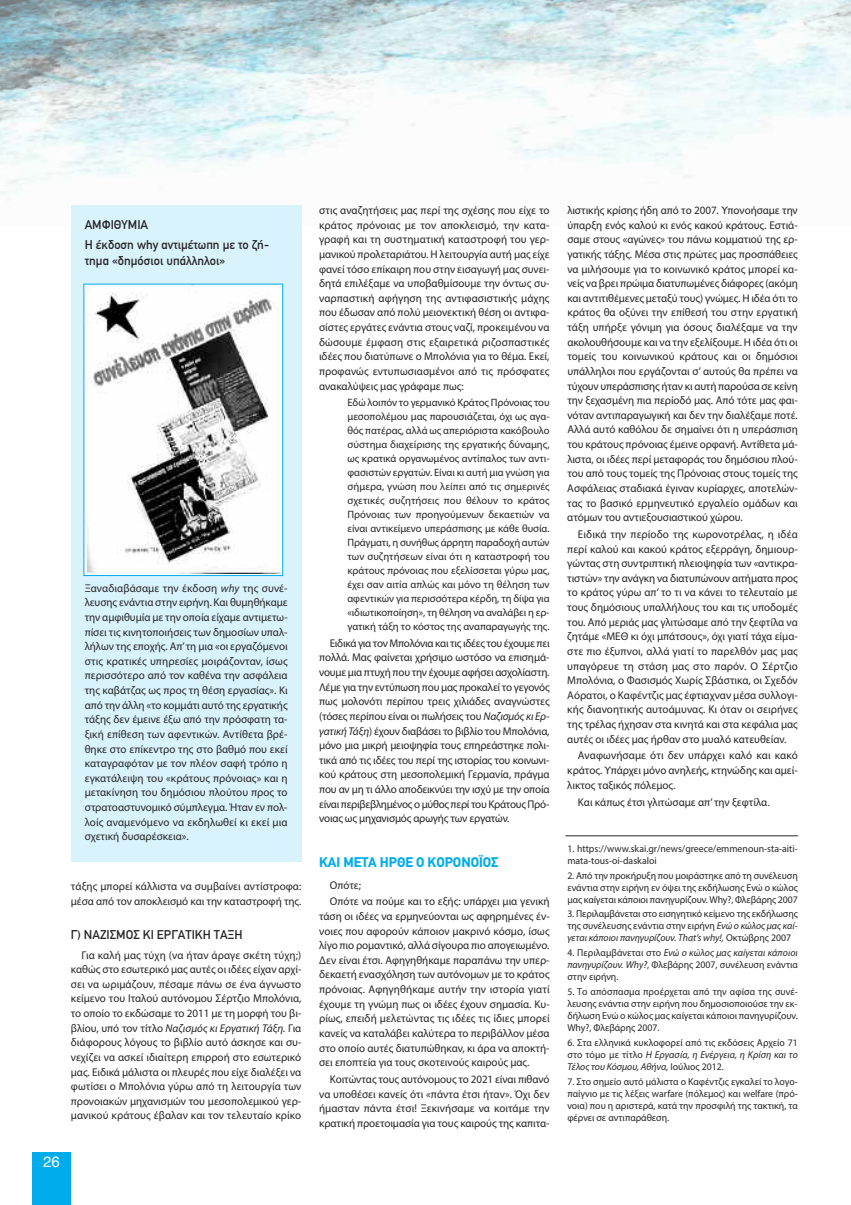
<style>
.page{position:relative;width:851px;height:1205px;background:#fff}
.page>*{position:absolute;margin:0;border:0;box-sizing:border-box;transform-origin:0 0}
.t1{font:15px "Helvetica";color:#fff}
.t2{font:700 13.75px "CF Din";color:#00acec}
.t3{font:12.5px/20.4px "CF Din";color:#272526}
.t4{font:11.25px/14.6px "Myriad Pro";color:#272526;text-align:justify}
.t5{font:10.62px/14px "Myriad Pro";letter-spacing:-.005em;color:#272526;text-align:justify}
.t6{font:10px/12px "Myriad Pro";color:#272526;text-align:justify}
.s1{font-style:italic}
</style>
<div class="page">
<img style="left:0;top:0;width:850px;height:173px">
<div style="left:32px;top:1152px;width:39px;height:53px;background:#00acec"></div>
<div style="left:71px;top:206px;width:230px;height:655px;background:#d9f3fc"></div>
<img style="left:87px;top:286px;width:194px;height:287px">
<div style="left:83px;top:284px;width:200px;height:292px;border:1px solid #00acec"></div>
<hr style="left:565px;top:835px;width:232px;height:1px;background:#272526">
<p class="t3" style="left:85px;top:215px;width:186px">ΑΜΦΙΘΥΜΙΑ<br>Η έκδοση why αντιμέτωπη με το ζή-</p>
<p class="t3" style="left:85px;top:250px;width:142px">τημα «δημόσιοι υπάλληλοι»</p>
<p class="t4" style="left:85px;top:581px;width:204px">Ξαναδιαβάσαμε την έκδοση <span class="s1">why</span> της συνέ&shy;λευσης ενάντια στην ειρήνη. Και θυμηθήκαμε την αμφιθυμία με την οποία είχαμε αντιμετω&shy;πίσει τις κινητοποιήσεις των δημοσίων υπαλ&shy;λήλων της εποχής. Απ’τη μια «οι εργαζόμενοι στις κρατικές υπηρεσίες μοιράζονταν, ίσως περισσότερο από τον καθένα την ασφάλεια της καβάτζας ως προς τη θέση εργασίας». Κι από την άλλη «το κομμάτι αυτό της εργατικής τάξης δεν έμεινε έξω από την πρόσφατη τα&shy;ξική επίθεση των αφεντικών. Αντίθετα βρέ&shy;θηκε στο επίκεντρο της στο βαθμό που εκεί καταγραφόταν με τον πλέον σαφή τρόπο η εγκατάλειψη του «κράτους πρόνοιας» και η μετακίνηση του δημόσιου πλούτου προς το στρατοαστυνομικό σύμπλεγμα. Ήταν εν πολ&shy;λοίς αναμενόμενο να εκδηλωθεί κι εκεί μια σχετική δυσαρέσκεια».</p>
<p class="t4" style="left:71px;top:880px;width:232px">τάξης μπορεί κάλλιστα να συμβαίνει αντίστροφα: μέσα από τον αποκλεισμό και την καταστροφή της.</p>
<p class="t3" style="left:71px;top:924px;width:173px">Γ) ΝΑΖΙΣΜΟΣ ΚΙ ΕΡΓΑΤΙΚΗ ΤΑΞΗ</p>
<p class="t4" style="left:71px;top:948px;width:232px;text-indent:11px">Για καλή μας τύχη (να ήταν άραγε σκέτη τύχη;) καθώς στο εσωτερικό μας αυτές οι ιδέες είχαν αρχί&shy;σει να ωριμάζουν, πέσαμε πάνω σε ένα άγνωστο κείμενο του Ιταλού αυτόνομου Σέρτζιο Μπολόνια, το οποίο το εκδώσαμε το 2011 με τη μορφή του βι&shy;βλίου, υπό τον τίτλο <span class="s1">Ναζισμός κι Εργατική Τάξη.</span> Για διάφορους λόγους το βιβλίο αυτό άσκησε και συ&shy;νεχίζει να ασκεί ιδιαίτερη επιρροή στο εσωτερικό μας. Ειδικά μάλιστα οι πλευρές που είχε διαλέξει να φωτίσει ο Μπολόνια γύρω από τη λειτουργία των προνοιακών μηχανισμών του μεσοπολεμικού γερ&shy;μανικού κράτους έβαλαν και τον τελευταίο κρίκο</p>
<h1 class="t1" style="left:43px;top:1153px;width:18px">26</h1>
<p class="t4" style="left:319px;top:204px;width:232px">στις αναζητήσεις μας περί της σχέσης που είχε το κράτος πρόνοιας με τον αποκλεισμό, την κατα&shy;γραφή και τη συστηματική καταστροφή του γερ&shy;μανικού προλεταριάτου. Η λειτουργία αυτή μας είχε φανεί τόσο επίκαιρη που στην εισαγωγή μας συνει&shy;δητά επιλέξαμε να υποβαθμίσουμε την όντως συ&shy;ναρπαστική αφήγηση της αντιφασιστικής μάχης που έδωσαν από πολύ μειονεκτική θέση οι αντιφα&shy;σίστες εργάτες ενάντια στους ναζί, προκειμένου να δώσουμε έμφαση στις εξαιρετικά ριζοσπαστικές ιδέες που διατύπωνε ο Μπολόνια για το θέμα. Εκεί, προφανώς εντυπωσιασμένοι από τις πρόσφατες ανακαλύψεις μας γράφαμε πως:</p>
<p class="t5" style="left:347px;top:396px;width:203px">Εδώ λοιπόν το γερμανικό Κράτος Πρόνοιας του μεσοπολέμου μας παρουσιάζεται, όχι ως αγα&shy;θός πατέρας, αλλά ως απεριόριστα κακόβουλο σύστημα διαχείρισης της εργατικής δύναμης, ως κρατικά οργανωμένος αντίπαλος των αντι&shy;φασιστών εργατών. Είναι κι αυτή μια γνώση για σήμερα, γνώση που λείπει από τις σημερινές σχετικές συζητήσεις που θέλουν το κράτος Πρόνοιας των προηγούμενων δεκαετιών να είναι αντικείμενο υπεράσπισης με κάθε θυσία.<br>Πράγματι, η συνήθως άρρητη παραδοχή αυτών των συζητήσεων είναι ότι η καταστροφή του κράτους πρόνοιας που εξελίσσεται γύρω μας, έχει σαν αιτία απλώς και μόνο τη θέληση των αφεντικών για περισσότερα κέρδη, τη δίψα για «ιδιωτικοποίηση», τη θέληση να αναλάβει η ερ&shy;γατική τάξη το κόστος της αναπαραγωγής της.</p>
<p class="t4" style="left:319px;top:636px;width:232px;text-indent:11px">Ειδικά για τον Μπολόνια και τις ιδέες του έχουμε πει πολλά. Μας φαίνεται χρήσιμο ωστόσο να επισημά&shy;νουμε μια πτυχή που την έχουμε αφήσει ασχολίαστη.<br>Λέμε για την εντύπωση που μας προκαλεί το γεγονός πως μολονότι περίπου τρεις χιλιάδες αναγνώστες (τόσες περίπου είναι οι πωλήσεις του <span class="s1">Ναζισμός κι Ερ&shy;γατική Τάξη</span>) έχουν διαβάσει το βιβλίο του Μπολόνια, μόνο μια μικρή μειοψηφία τους επηρεάστηκε πολι&shy;τικά από τις ιδέες του περί της ιστορίας του κοινωνι&shy;κού κράτους στη μεσοπολεμική Γερμανία, πράγμα που αν μη τι άλλο αποδεικνύει την ισχύ με την οποία είναι περιβεβλημένος ο μύθος περί του Κράτους Πρό&shy;νοιας ως μηχανισμός αρωγής των εργατών.</p>
<p class="t2" style="left:319px;top:854px;width:181px">ΚΑΙ ΜΕΤΑ ΗΡΘΕ Ο ΚΟΡΟΝΟΪΟΣ</p>
<p class="t4" style="left:330px;top:877px;width:221px;line-height:16.8px">Οπότε;<br>Οπότε να πούμε και το εξής: υπάρχει μια γενική</p>
<p class="t4" style="left:319px;top:910px;width:232px">τάση οι ιδέες να ερμηνεύονται ως αφηρημένες έν&shy;νοιες που αφορούν κάποιον μακρινό κόσμο, ίσως λίγο πιο ρομαντικό, αλλά σίγουρα πιο απογειωμένο.<br>Δεν είναι έτσι. Αφηγηθήκαμε παραπάνω την υπερ&shy;δεκαετή ενασχόληση των αυτόνομων με το κράτος πρόνοιας. Αφηγηθήκαμε αυτήν την ιστορία γιατί έχουμε τη γνώμη πως οι ιδέες έχουν σημασία. Κυ&shy;ρίως, επειδή μελετώντας τις ιδέες τις ίδιες μπορεί κανείς να καταλάβει καλύτερα το περιβάλλον μέσα στο οποίο αυτές διατυπώθηκαν, κι άρα να αποκτή&shy;σει εποπτεία για τους σκοτεινούς καιρούς μας.</p>
<p class="t4" style="left:319px;top:1073px;width:232px;text-indent:11px">Κοιτώντας τους αυτόνομους το 2021 είναι πιθανό να υποθέσει κανείς ότι «πάντα έτσι ήταν». Όχι δεν ήμασταν πάντα έτσι! Ξεκινήσαμε να κοιτάμε την κρατική προετοιμασία για τους καιρούς της καπιτα-</p>
<p class="t4" style="left:567px;top:204px;width:232px">λιστικής κρίσης ήδη από το 2007. Υπονοήσαμε την ύπαρξη ενός καλού κι ενός κακού κράτους. Εστιά&shy;σαμε στους «αγώνες» του πάνω κομματιού της ερ&shy;γατικής τάξης. Μέσα στις πρώτες μας προσπάθειες να μιλήσουμε για το κοινωνικό κράτος μπορεί κα&shy;νείς να βρει πρώιμα διατυπωμένες διάφορες (ακόμη και αντιτιθέμενες μεταξύ τους) γνώμες. Η ιδέα ότι το κράτος θα οξύνει την επίθεσή του στην εργατική τάξη υπήρξε γόνιμη για όσους διαλέξαμε να την ακολουθήσουμε και να την εξελίξουμε. Η ιδέα ότι οι τομείς του κοινωνικού κράτους και οι δημόσιοι υπάλληλοι που εργάζονται σ’ αυτούς θα πρέπει να τύχουν υπεράσπισης ήταν κι αυτή παρούσα σε κείνη την ξεχασμένη πια περίοδό μας. Από τότε μας φαι&shy;νόταν αντιπαραγωγική και δεν την διαλέξαμε ποτέ.<br>Αλλά αυτό καθόλου δε σημαίνει ότι η υπεράσπιση του κράτους πρόνοιας έμεινε ορφανή. Αντίθετα μά&shy;λιστα, οι ιδέες περί μεταφοράς του δημόσιου πλού&shy;του από τους τομείς της Πρόνοιας στους τομείς της Ασφάλειας σταδιακά έγιναν κυρίαρχες, αποτελών&shy;τας το βασικό ερμηνευτικό εργαλείο ομάδων και ατόμων του αντιεξουσιαστικού χώρου.</p>
<p class="t4" style="left:567px;top:528px;width:232px;text-indent:11px">Ειδικά την περίοδο της κωρονοτρέλας, η ιδέα περί καλού και κακού κράτος εξερράγη, δημιουρ&shy;γώντας στη συντριπτική πλειοψηφία των «αντικρα&shy;τιστών» την ανάγκη να διατυπώνουν αιτήματα προς το κράτος γύρω απ’ το τι να κάνει το τελευταίο με τους δημόσιους υπαλλήλους του και τις υποδομές του. Από μεριάς μας γλιτώσαμε από την ξεφτίλα να ζητάμε «ΜΕΘ κι όχι μπάτσους», όχι γιατί τάχα είμα&shy;στε πιο έξυπνοι, αλλά γιατί το παρελθόν μας μας υπαγόρευε τη στάση μας στο παρόν. Ο Σέρτζιο Μπολόνια, ο Φασισμός Χωρίς Σβάστικα, οι Σχεδόν Αόρατοι, ο Καφέντζις μας έφτιαχναν μέσα συλλογι&shy;κής διανοητικής αυτοάμυνας. Κι όταν οι σειρήνες της τρέλας ήχησαν στα κινητά και στα κεφάλια μας αυτές οι ιδέες μας ήρθαν στο μυαλό κατευθείαν.</p>
<p class="t4" style="left:567px;top:749px;width:232px;text-indent:11px">Αναφωνήσαμε ότι δεν υπάρχει καλό και κακό κράτος. Υπάρχει μόνο ανηλεής, κτηνώδης και αμεί&shy;λικτος ταξικός πόλεμος.</p>
<p class="t4" style="left:578px;top:795px;width:193px">Και κάπως έτσι γλιτώσαμε απ’ την ξεφτίλα.</p>
<p class="t6" style="left:567px;top:843px;width:232px">1. https://www.skai.gr/news/greece/emmenoun-sta-aiti&shy;mata-tous-oi-daskaloi</p>
<p class="t6" style="left:567px;top:870px;width:232px">2. Από την προκήρυξη που μοιράστηκε από τη συνέλευση ενάντια στην ειρήνη εν όψει της εκδήλωσης Ενώ ο κώλος μας καίγεται κάποιοι πανηγυρίζουν. Why?, Φλεβάρης 2007</p>
<p class="t6" style="left:567px;top:909px;width:232px">3. Περιλαμβάνεται στο εισηγητικό κείμενο της εκδήλωσης της συνέλευσης ενάντια στην ειρήνη <span class="s1">Ενώ ο κώλος μας καί&shy;γεται κάποιοι πανηγυρίζουν. That’s why!,</span> Οκτώβρης 2007</p>
<p class="t6" style="left:567px;top:948px;width:232px">4. Περιλαμβάνεται στο <span class="s1">Ενώ ο κώλος μας καίγεται κάποιοι πανηγυρίζουν. Why?</span>, Φλεβάρης 2007, συνέλευση ενάντια στην ειρήνη.</p>
<p class="t6" style="left:567px;top:986px;width:232px">5. Το απόσπασμα προέρχεται από την αφίσα της συνέ&shy;λευσης ενάντια στην ειρήνη που δημοσιοποιούσε την εκ&shy;δήλωση Ενώ ο κώλος μας καίγεται κάποιοι πανηγυρίζουν.<br>Why?, Φλεβάρης 2007.</p>
<p class="t6" style="left:567px;top:1037px;width:232px">6. Στα ελληνικά κυκλοφορεί από τις εκδόσεις Αρχείο 71 στο τόμο με τίτλο <span class="s1">Η Εργασία, η Ενέργεια, η Κρίση και το Τέλος του Κόσμου, Αθήνα,</span> Ιούλιος 2012.</p>
<p class="t6" style="left:567px;top:1076px;width:232px">7. Στο σημείο αυτό μάλιστα ο Καφέντζις εγκαλεί το λογο&shy;παίγνιο με τις λέξεις warfare (πόλεμος) και welfare (πρό&shy;νοια) που η αριστερά, κατά την προσφιλή της τακτική, τα φέρνει σε αντιπαράθεση.</p>
</div>
